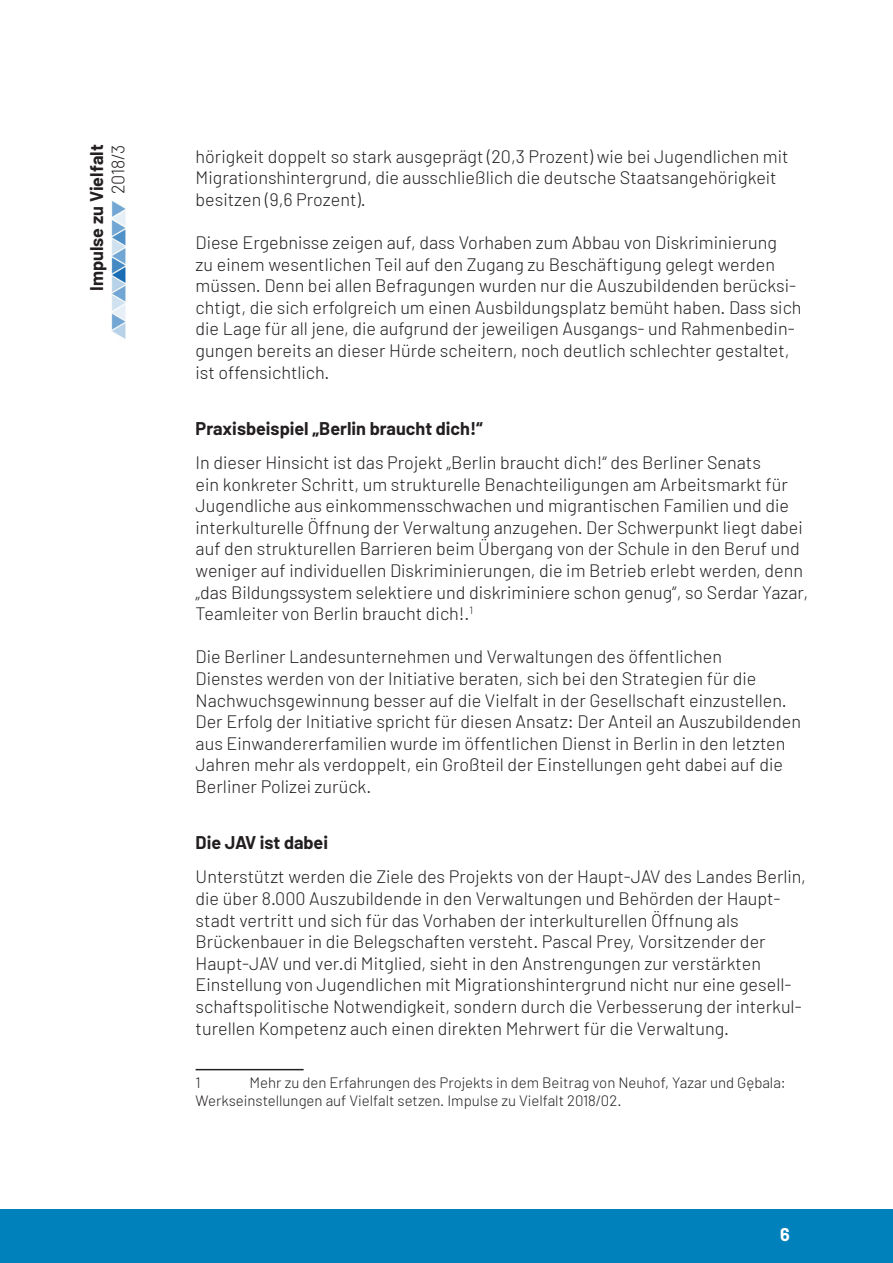
<style>
.page{position:relative;width:893px;height:1263px;background:#fff}
.page>*{position:absolute;margin:0;border:0;box-sizing:border-box;transform-origin:0 0}
.t1{font:300 18px/21.6px "Barlow";color:#231f20}
.Headlines{font:700 18px "Barlow";color:#231f20}
.t2{font:700 18px "Barlow";color:#fff}
.t3{font:300 15px/18px "Barlow";color:#231f20}
</style>
<div class="page">
<hr style="left:196px;top:1069px;width:108px;height:1px;background:#231f20">
<div style="left:0;top:1210px;width:893px;height:53px;background:#0081bc"></div>
<img style="left:111px;top:201px;width:15px;height:138px">
<p class="Headlines" style="left:85px;top:291px;width:148px;rotate:-90deg">Impulse zu Vielfalt</p>
<p class="t1" style="left:107px;top:194px;width:51px;rotate:-90deg">2018/3</p>
<p class="t1" style="left:196px;top:145px;width:594px">hörigkeit doppelt so stark ausgeprägt (20,3 Prozent) wie bei Jugendlichen mit<br>Migrationshintergrund, die ausschließlich die deutsche Staatsangehörigkeit besitzen (9,6 Prozent).</p>
<p class="t1" style="left:196px;top:231px;width:607px">Diese Ergebnisse zeigen auf, dass Vorhaben zum Abbau von Diskriminierung<br>zu einem wesentlichen Teil auf den Zugang zu Beschäftigung gelegt werden müssen. Denn bei allen Befragungen wurden nur die Auszubildenden berücksi&shy;chtigt, die sich erfolgreich um einen Ausbildungsplatz bemüht haben. Dass sich die Lage für all jene, die aufgrund der jeweiligen Ausgangs- und Rahmenbedin&shy;gungen bereits an dieser Hürde scheitern, noch deutlich schlechter gestaltet, ist offensichtlich.</p>
<p class="Headlines" style="left:196px;top:417px;width:289px">Praxisbeispiel „Berlin braucht dich!“</p>
<p class="t1" style="left:196px;top:451px;width:614px">In dieser Hinsicht ist das Projekt „Berlin braucht dich!“ des Berliner Senats<br>ein konkreter Schritt, um strukturelle Benachteiligungen am Arbeitsmarkt für Jugendliche aus einkommensschwachen und migrantischen Familien und die interkulturelle Öffnung der Verwaltung anzugehen. Der Schwerpunkt liegt dabei auf den strukturellen Barrieren beim Übergang von der Schule in den Beruf und weniger auf individuellen Diskriminierungen, die im Betrieb erlebt werden, denn „das Bildungssystem selektiere und diskriminiere schon genug“, so Serdar Yazar, Teamleiter von Berlin braucht dich!.<sup>1</sup></p>
<p class="t1" style="left:196px;top:646px;width:607px">Die Berliner Landesunternehmen und Verwaltungen des öffentlichen<br>Dienstes werden von der Initiative beraten, sich bei den Strategien für die Nachwuchsgewinnung besser auf die Vielfalt in der Gesellschaft einzustellen.<br>Der Erfolg der Initiative spricht für diesen Ansatz: Der Anteil an Auszubildenden aus Einwandererfamilien wurde im öffentlichen Dienst in Berlin in den letzten Jahren mehr als verdoppelt, ein Großteil der Einstellungen geht dabei auf die Berliner Polizei zurück.</p>
<p class="Headlines" style="left:196px;top:831px;width:134px">Die JAV ist dabei</p>
<p class="t1" style="left:196px;top:865px;width:612px">Unterstützt werden die Ziele des Projekts von der Haupt-JAV des Landes Berlin, die über 8.000 Auszubildende in den Verwaltungen und Behörden der Haupt&shy;stadt vertritt und sich für das Vorhaben der interkulturellen Öffnung als</p>
<p class="t1" style="left:196px;top:930px;width:608px">Brückenbauer in die Belegschaften versteht. Pascal Prey, Vorsitzender der Haupt-JAV und ver.di Mitglied, sieht in den Anstrengungen zur verstärkten Einstellung von Jugendlichen mit Migrationshintergrund nicht nur eine gesell&shy;schaftspolitische Notwendigkeit, sondern durch die Verbesserung der interkul&shy;turellen Kompetenz auch einen direkten Mehrwert für die Verwaltung.</p>
<p class="t3" style="left:196px;top:1073px;width:7px">1</p>
<p class="t3" style="left:196px;top:1073px;width:592px;text-indent:54px">Mehr zu den Erfahrungen des Projekts in dem Beitrag von Neuhof, Yazar und Gębala:<br>Werkseinstellungen auf Vielfalt setzen. Impulse zu Vielfalt 2018/02.</p>
<p class="t2" style="left:780px;top:1223px;width:11px">6</p>
</div>
